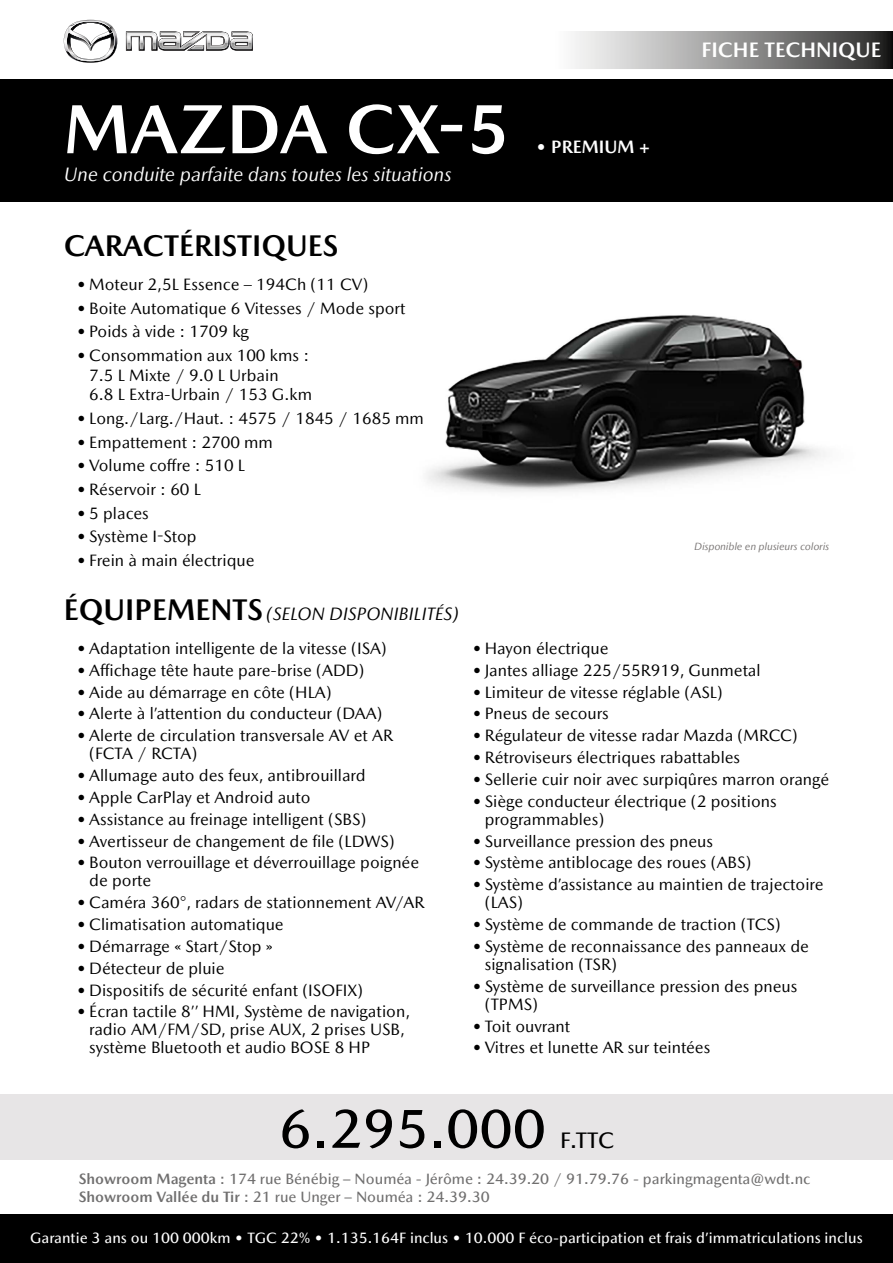
<style>
.page{position:relative;width:893px;height:1263px;background:#fff}
.page>*{position:absolute;margin:0;border:0;box-sizing:border-box;transform-origin:0 0}
.t1{font:700 70.5px "Mazda Type TT";color:#fff}
.t2{font:500 55.5px "Mazda Type TT";color:#000}
.t3{font:700 30px "Mazda Type TT";color:#000}
.t4{font:500 22.5px "Mazda Type TT";color:#000}
.t5{font:700 21px "Mazda Type TT";color:#fff}
.t6{font:italic 19.5px "Mazda Type TT";color:#fff}
.t7{font:italic 18px "Mazda Type TT";color:#000}
.t8{font:700 18px "Mazda Type TT";color:#fff}
.t9{font:16.5px/18px "Mazda Type TT";color:#000}
.t10{font:500 15px/18px "Mazda Type TT";color:#706f6f}
.t11{font:500 15px "Mazda Type TT";color:#fff}
.t12{font:italic 10.5px "Mazda Type TT";color:#757170}
.s1{font-weight:700;font-style:normal;font-size:30px}
.s2{font-weight:700}
</style>
<div class="page">
<div style="left:0;top:1094px;width:893px;height:66px;background:#e7e5e6"></div>
<div style="left:0;top:79px;width:893px;height:123px;background:#000"></div>
<svg style="left:574px;top:31px;width:319px;height:37px;background:#939292"></svg>
<div style="left:0;top:1215px;width:893px;height:48px;background:#000"></div>
<svg style="left:126px;top:31px;width:127px;height:20px"></svg>
<svg style="left:64px;top:20px;width:54px;height:43px"></svg>
<img style="left:427px;top:315px;width:398px;height:177px">
<h1 class="t1" style="left:64px;top:86px;width:448px">MAZDA CX-5</h1>
<p class="t6" style="left:64px;top:162px;width:389px">Une conduite parfaite dans toutes les situations</p>
<h3 class="t3" style="left:64px;top:228px;width:276px">CARACTÉRISTIQUES</h3>
<p class="t9" style="left:77px;top:275px;width:293px">• Moteur 2,5L Essence – 194Ch (11 CV)</p>
<p class="t9" style="left:77px;top:299px;width:330px">• Boite Automatique 6 Vitesses / Mode sport</p>
<p class="t9" style="left:77px;top:322px;width:174px">• Poids à vide : 1709 kg</p>
<p class="t9" style="left:89px;top:345px;width:224px;line-height:19.8px;text-indent:-13px">• Consommation aux 100 kms :<br>7.5 L Mixte / 9.0 L Urbain<br>6.8 L Extra-Urbain / 153 G.km</p>
<p class="t9" style="left:77px;top:409px;width:349px">• Long./Larg./Haut. : 4575 / 1845 / 1685 mm</p>
<p class="t9" style="left:77px;top:433px;width:198px">• Empattement : 2700 mm</p>
<p class="t9" style="left:77px;top:457px;width:170px">• Volume coffre : 510 L</p>
<p class="t9" style="left:77px;top:480px;width:126px">• Réservoir : 60 L</p>
<p class="t9" style="left:77px;top:504px;width:74px">• 5 places</p>
<p class="t9" style="left:77px;top:527px;width:122px">• Système I-Stop</p>
<p class="t9" style="left:77px;top:551px;width:180px">• Frein à main électrique</p>
<p class="t7" style="left:64px;top:603px;width:396px"><span class="s1">ÉQUIPEMENTS</span> (SELON DISPONIBILITÉS)</p>
<p class="t8" style="left:536px;top:136px;width:115px">• PREMIUM +</p>
<p class="t5" style="left:702px;top:37px;width:181px">FICHE TECHNIQUE</p>
<p class="t12" style="left:694px;top:540px;width:137px">Disponible en plusieurs coloris</p>
<p class="t9" style="left:77px;top:639px;width:312px">• Adaptation intelligente de la vitesse (ISA)</p>
<p class="t9" style="left:77px;top:661px;width:289px">• Affichage tête haute pare-brise (ADD)</p>
<p class="t9" style="left:77px;top:683px;width:257px">• Aide au démarrage en côte (HLA)</p>
<p class="t9" style="left:77px;top:705px;width:307px">• Alerte à l’attention du conducteur (DAA)</p>
<p class="t9" style="left:89px;top:726px;width:305px;text-indent:-13px">• Alerte de circulation transversale AV et AR (FCTA / RCTA)</p>
<p class="t9" style="left:77px;top:766px;width:291px">• Allumage auto des feux, antibrouillard</p>
<p class="t9" style="left:77px;top:788px;width:235px">• Apple CarPlay et Android auto</p>
<p class="t9" style="left:77px;top:810px;width:291px">• Assistance au freinage intelligent (SBS)</p>
<p class="t9" style="left:77px;top:832px;width:320px">• Avertisseur de changement de file (LDWS)</p>
<p class="t9" style="left:89px;top:854px;width:331px;text-indent:-13px">• Bouton verrouillage et déverrouillage poignée de porte</p>
<p class="t9" style="left:77px;top:893px;width:349px">• Caméra 360°, radars de stationnement AV/AR</p>
<p class="t9" style="left:77px;top:915px;width:209px">• Climatisation automatique</p>
<p class="t9" style="left:77px;top:937px;width:198px">• Démarrage « Start/Stop »</p>
<p class="t9" style="left:77px;top:959px;width:150px">• Détecteur de pluie</p>
<p class="t9" style="left:77px;top:981px;width:288px">• Dispositifs de sécurité enfant (ISOFIX)</p>
<p class="t9" style="left:89px;top:1003px;width:322px;text-indent:-13px">• Écran tactile 8’’ HMI, Système de navigation, radio AM/FM/SD, prise AUX, 2 prises USB, système Bluetooth et audio BOSE 8 HP</p>
<p class="t9" style="left:472px;top:639px;width:138px">• Hayon électrique</p>
<p class="t9" style="left:472px;top:661px;width:290px">• Jantes alliage 225/55R919, Gunmetal</p>
<p class="t9" style="left:472px;top:683px;width:252px">• Limiteur de vitesse réglable (ASL)</p>
<p class="t9" style="left:472px;top:705px;width:138px">• Pneus de secours</p>
<p class="t9" style="left:472px;top:726px;width:327px">• Régulateur de vitesse radar Mazda (MRCC)</p>
<p class="t9" style="left:472px;top:748px;width:270px">• Rétroviseurs électriques rabattables</p>
<p class="t9" style="left:472px;top:770px;width:359px">• Sellerie cuir noir avec surpiqûres marron orangé</p>
<p class="t9" style="left:485px;top:792px;width:293px;text-indent:-13px">• Siège conducteur électrique (2 positions programmables)</p>
<p class="t9" style="left:472px;top:832px;width:243px">• Surveillance pression des pneus</p>
<p class="t9" style="left:472px;top:854px;width:281px">• Système antiblocage des roues (ABS)</p>
<p class="t9" style="left:485px;top:875px;width:340px;text-indent:-13px">• Système d’assistance au maintien de trajectoire (LAS)</p>
<p class="t9" style="left:472px;top:915px;width:310px">• Système de commande de traction (TCS)</p>
<p class="t9" style="left:485px;top:937px;width:326px;text-indent:-13px">• Système de reconnaissance des panneaux de signalisation (TSR)</p>
<p class="t9" style="left:485px;top:977px;width:314px;text-indent:-13px">• Système de surveillance pression des pneus (TPMS)</p>
<p class="t9" style="left:472px;top:1017px;width:100px">• Toit ouvrant</p>
<p class="t9" style="left:472px;top:1039px;width:240px">• Vitres et lunette AR sur teintées</p>
<h2 class="t2" style="left:279px;top:1096px;width:269px">6.295.000</h2>
<h3 class="t4" style="left:560px;top:1127px;width:55px">F.TTC</h3>
<p class="t10" style="left:79px;top:1170px;width:733px"><span class="s2">Showroom Magenta</span> : 174 rue Bénébig – Nouméa - Jérôme : 24.39.20 / 91.79.76 - parkingmagenta@wdt.nc<br><span class="s2">Showroom Vallée du Tir</span> : 21 rue Unger – Nouméa : 24.39.30</p>
<p class="t11" style="left:30px;top:1229px;width:834px">Garantie 3 ans ou 100 000km • TGC 22% • 1.135.164F inclus • 10.000 F éco-participation et frais d’immatriculations inclus</p>
</div>
